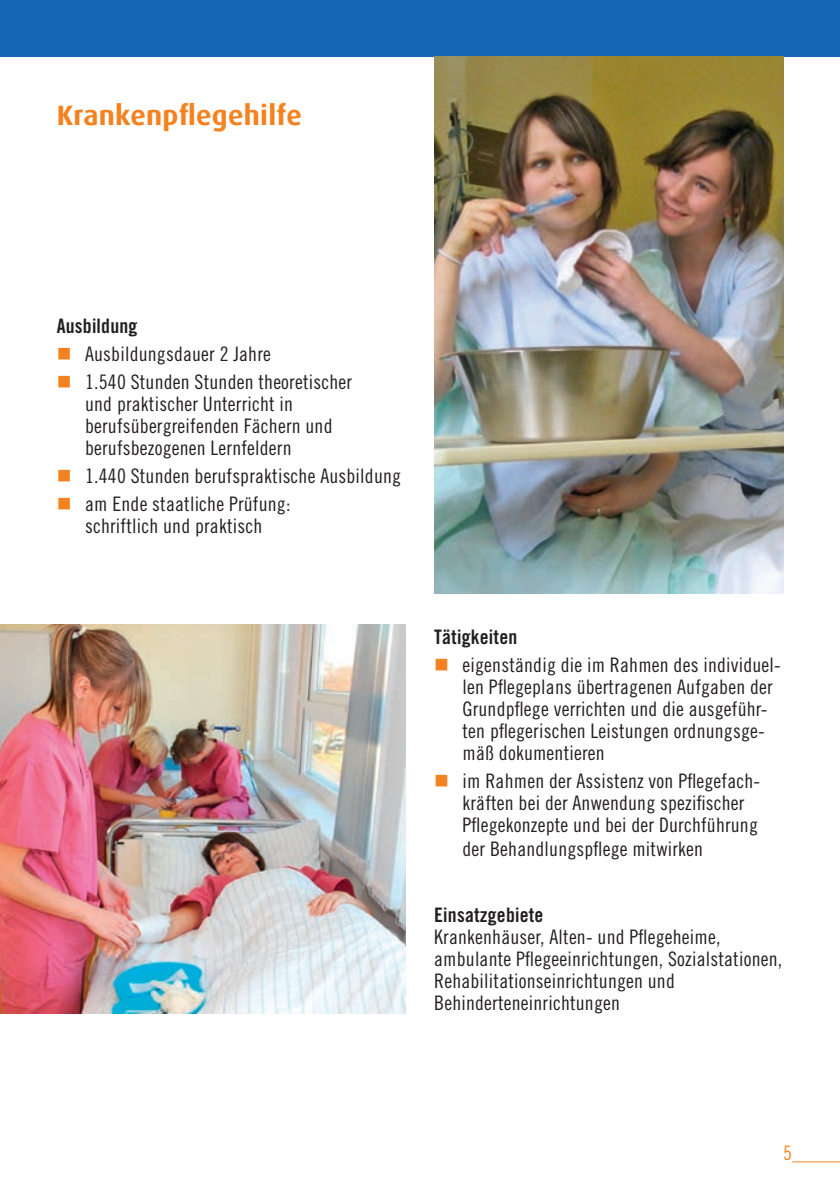
<style>
.page{position:relative;width:840px;height:1191px;background:#fff}
.page>*{position:absolute;margin:0;border:0;box-sizing:border-box;transform-origin:0 0}
.t1{font:700 28px "Dax";letter-spacing:.01em;color:#f58220}
.t2{font:20px/22px "Trade Gothic Cond Eighteen";letter-spacing:.01em;color:#231f20}
.t3{font:20px "Trade Gothic Bold Cond Twenty";letter-spacing:.01em;color:#231f20}
.t4{font:20px "Trade Gothic Cond Eighteen";color:#f58220}
.s1{color:#f58220}
</style>
<div class="page">
<hr style="left:791px;top:1161px;width:48px;height:1px;background:#f58220">
<div style="left:0;top:0;width:839px;height:57px;background:#1768b4"></div>
<img style="left:434px;top:57px;width:348px;height:537px">
<img style="left:0;top:625px;width:405px;height:388px">
<h1 class="t1" style="left:57px;top:99px;width:246px">Krankenpflegehilfe</h1>
<p class="t3" style="left:57px;top:314px;width:82px">Ausbildung</p>
<p class="t2" style="left:57px;top:343px;width:215px"><span class="s1">■</span> Ausbildungsdauer 2 Jahre</p>
<p class="t2" style="left:85px;top:371px;width:268px;text-indent:-28px"><span class="s1">■</span> 1.540 Stunden Stunden theoretischer und praktischer Unterricht in berufsübergreifenden Fächern und berufsbezogenen Lernfeldern</p>
<p class="t2" style="left:57px;top:465px;width:345px"><span class="s1">■</span> 1.440 Stunden berufspraktische Ausbildung</p>
<p class="t2" style="left:57px;top:493px;width:235px;text-align:center"><span class="s1">■</span> am Ende staatliche Prüfung: schriftlich und praktisch</p>
<p class="t3" style="left:434px;top:625px;width:85px">Tätigkeiten</p>
<p class="t2" style="left:462px;top:654px;width:320px;text-indent:-28px"><span class="s1">■</span> eigenständig die im Rahmen des individuel&shy;len Pflegeplans übertragenen Aufgaben der Grundpflege verrichten und die ausgeführ&shy;ten pflegerischen Leistungen ordnungsge&shy;mäß dokumentieren</p>
<p class="t2" style="left:462px;top:770px;width:299px;text-indent:-28px"><span class="s1">■</span> im Rahmen der Assistenz von Pflegefach&shy;kräften bei der Anwendung spezifischer<br>Pflegekonzepte und bei der Durchführung</p>
<p class="t2" style="left:462px;top:838px;width:242px">der Behandlungspflege mitwirken</p>
<p class="t3" style="left:434px;top:903px;width:111px">Einsatzgebiete</p>
<p class="t2" style="left:434px;top:926px;width:349px">Krankenhäuser, Alten- und Pflegeheime, ambulante Pflegeeinrichtungen, Sozialstationen, Rehabilitationseinrichtungen und Behinderteneinrichtungen</p>
<p class="t4" style="left:782px;top:1140px;width:10px">5</p>
</div>
